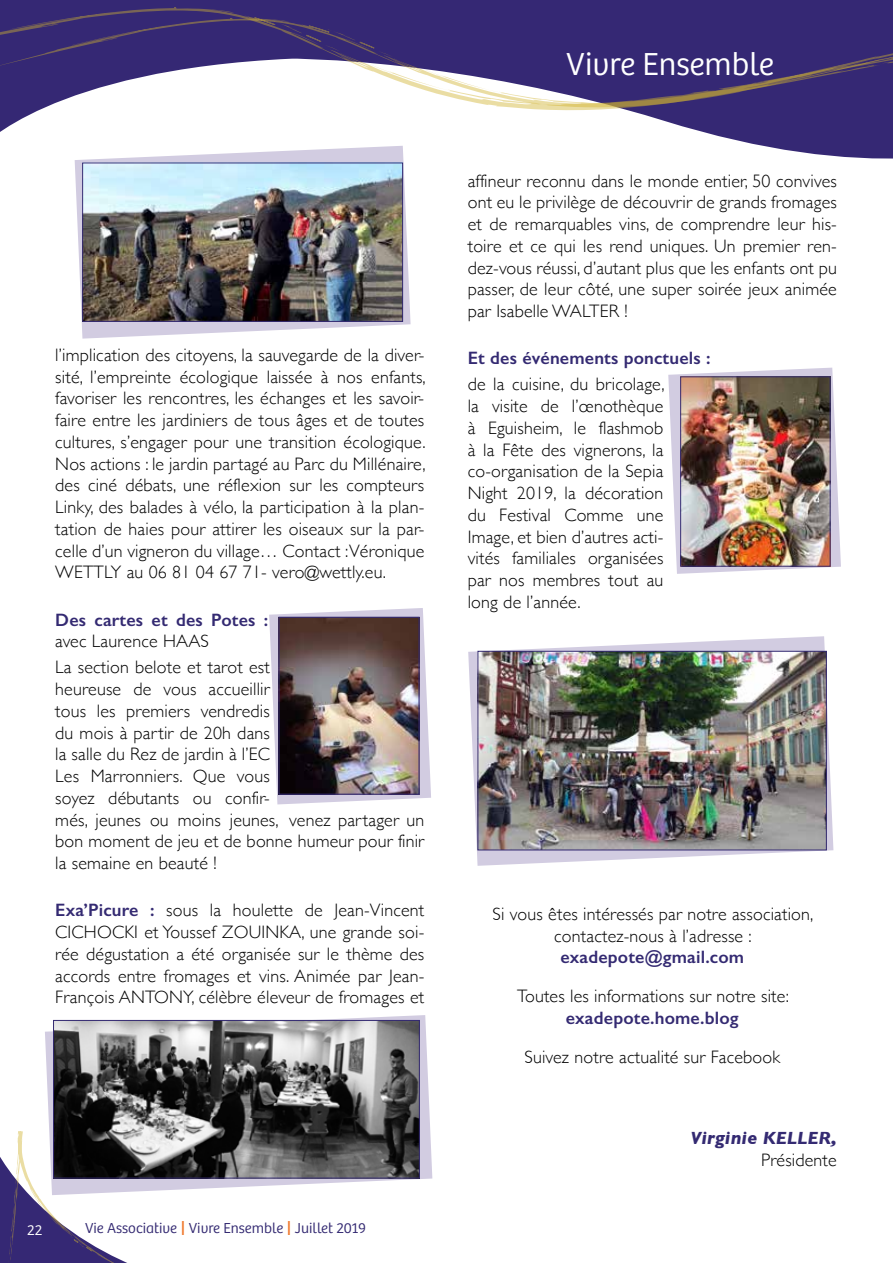
<style>
.page{position:relative;width:893px;height:1263px;background:#fff}
.page>*{position:absolute;margin:0;border:0;box-sizing:border-box;transform-origin:0 0}
.t1{font:300 33px "Bree";color:#fff}
.t2{font:300 18px/21.8px "Gill Sans";letter-spacing:.01em;color:#000;text-align:justify}
.t3{font:600 18px "Gill Sans";letter-spacing:.01em;color:#342a72}
.t4{font:italic 700 18px "Gill Sans";letter-spacing:.01em;color:#342a72}
.t5{font:300 15px "Bree";color:#342a72}
.t6{font:300 15px "Bree";color:#fff}
.s1{font-weight:600;color:#342a72}
.s2{font-size:21px;color:#ef772a}
</style>
<div class="page">
<svg style="left:0;top:1131px;width:127px;height:132px"></svg>
<svg style="left:0;top:0;width:893px;height:163px"></svg>
<svg style="left:0;top:8px;width:893px;height:103px"></svg>
<svg style="left:81px;top:8px;width:312px;height:1px"></svg>
<svg style="left:0;top:9px;width:893px;height:98px;fill:#352874"></svg>
<svg style="left:75px;top:146px;width:336px;height:193px;fill:#d2cce1"></svg>
<img style="left:84px;top:165px;width:317px;height:155px">
<div style="left:82px;top:163px;width:321px;height:159px;border:1px solid #342a72"></div>
<svg style="left:269px;top:608px;width:162px;height:196px"></svg>
<img style="left:280px;top:619px;width:138px;height:174px">
<div style="left:278px;top:617px;width:142px;height:178px;border:1px solid #342a72"></div>
<svg style="left:45px;top:1015px;width:387px;height:180px"></svg>
<img style="left:55px;top:1022px;width:363px;height:154px">
<div style="left:53px;top:1020px;width:367px;height:158px;border:1px solid #342a72"></div>
<svg style="left:668px;top:368px;width:173px;height:206px"></svg>
<img style="left:682px;top:379px;width:146px;height:185px">
<div style="left:680px;top:377px;width:150px;height:189px;border:1px solid #342a72"></div>
<svg style="left:468px;top:636px;width:365px;height:230px"></svg>
<img style="left:480px;top:653px;width:345px;height:195px">
<div style="left:478px;top:651px;width:349px;height:199px;border:1px solid #342a72"></div>
<p class="t2" style="left:55px;top:343px;width:372px">l’implication des citoyens, la sauvegarde de la diver&shy;sité, l’empreinte écologique laissée à nos enfants, favoriser les rencontres, les échanges et les savoir&shy;faire entre les jardiniers de tous âges et de toutes cultures, s’engager pour une transition écologique.<br>Nos actions : le jardin partagé au Parc du Millénaire, des ciné débats, une réflexion sur les compteurs Linky, des balades à vélo, la participation à la plan&shy;tation de haies pour attirer les oiseaux sur la par&shy;celle d’un vigneron du village… Contact :Véronique WETTLY au 06 81 04 67 71- vero@wettly.eu.</p>
<p class="t3" style="left:55px;top:609px;width:215px">Des cartes et des Potes :</p>
<p class="t2" style="left:55px;top:628px;width:216px;line-height:26px">avec Laurence HAAS<br>La section belote et tarot est</p>
<p class="t2" style="left:55px;top:677px;width:371px;text-align:left">heureuse de vous accueillir<br>tous les premiers vendredis<br>du mois à partir de 20h dans<br>la salle du Rez de jardin à l’EC<br>Les Marronniers. Que vous<br>soyez débutants ou confir-<br>més, jeunes ou moins jeunes, venez partager un bon moment de jeu et de bonne humeur pour finir la semaine en beauté !</p>
<p class="t2" style="left:55px;top:899px;width:371px"><span class="s1">Exa’Picure :</span> sous la houlette de Jean-Vincent CICHOCKI et Youssef ZOUINKA, une grande soi&shy;rée dégustation a été organisée sur le thème des accords entre fromages et vins. Animée par Jean-François ANTONY, célèbre éleveur de fromages et</p>
<p class="t6" style="left:27px;top:1221px;width:17px">22</p>
<p class="t5" style="left:85px;top:1220px;width:282px">Vie Associative <span class="s2">I</span> Vivre Ensemble <span class="s2">I</span> Juillet 2019</p>
<h1 class="t1" style="left:566px;top:45px;width:209px">Vivre Ensemble</h1>
<p class="t2" style="left:468px;top:169px;width:371px">affineur reconnu dans le monde entier, 50 convives ont eu le privilège de découvrir de grands fromages et de remarquables vins, de comprendre leur his&shy;toire et ce qui les rend uniques. Un premier ren&shy;dez-vous réussi, d’autant plus que les enfants ont pu passer, de leur côté, une super soirée jeux animée par Isabelle WALTER !</p>
<p class="t3" style="left:468px;top:347px;width:244px">Et des événements ponctuels :</p>
<p class="t2" style="left:468px;top:373px;width:199px">de la cuisine, du bricolage, la visite de l’œnothèque à Eguisheim, le flashmob à la Fête des vignerons, la co-organisation de la Sepia Night 2019, la décoration du Festival Comme une Image, et bien d’autres acti&shy;vités familiales organisées par nos membres tout au long de l’année.</p>
<p class="t2" style="left:493px;top:902px;width:322px;text-align:center">Si vous êtes intéressés par notre association, contactez-nous à l’adresse :</p>
<p class="t3" style="left:560px;top:946px;width:185px">exadepote@gmail.com</p>
<p class="t2" style="left:517px;top:984px;width:273px">Toutes les informations sur notre site:</p>
<p class="t3" style="left:566px;top:1007px;width:174px">exadepote.home.blog</p>
<p class="t2" style="left:524px;top:1045px;width:257px">Suivez notre actualité sur Facebook</p>
<p class="t4" style="left:690px;top:1127px;width:148px">Virginie KELLER,</p>
<p class="t2" style="left:761px;top:1148px;width:77px">Présidente</p>
</div>
